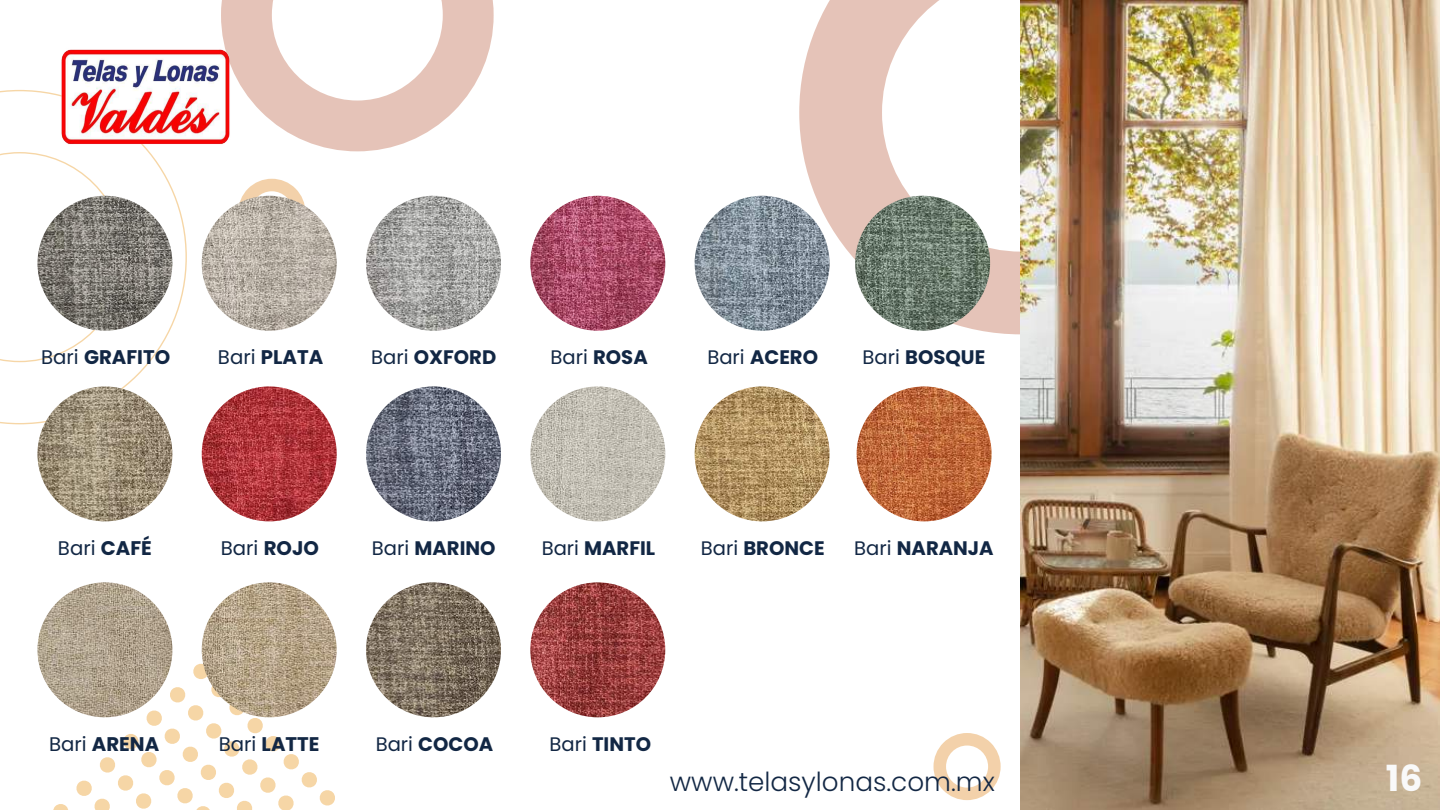
<style>
.page{position:relative;width:1440px;height:810px;background:#fff}
.page>*{position:absolute;margin:0;border:0;box-sizing:border-box;transform-origin:0 0}
.t1{font:700 36px "Poppins";color:#f9f9f9}
.t2{font:300 26.25px "Poppins";color:#122744}
.t3{font:700 19.73px "Poppins";color:#122744}
.t4{font:19.73px "Poppins";color:#122744}
.t5{font:700 19.58px "Poppins";color:#122744}
.t6{font:19.58px "Poppins";color:#122744}
.s1{font-weight:400}
.s2{font-weight:700}
</style>
<div class="page">
<svg style="left:799px;top:0;width:222px;height:334px"></svg>
<svg style="left:244px;top:0;width:250px;height:151px"></svg>
<svg style="left:934px;top:733px;width:67px;height:67px"></svg>
<svg style="left:238px;top:179px;width:67px;height:27px"></svg>
<svg style="left:0;top:90px;width:187px;height:334px"></svg>
<svg style="left:53px;top:804px;width:15px;height:6px"></svg>
<svg style="left:76px;top:663px;width:259px;height:147px"></svg>
<img style="left:46px;top:0;width:198px;height:196px">
<img style="left:1021px;top:0;width:419px;height:810px">
<img style="left:37px;top:196px;width:135px;height:135px;border-radius:67px">
<img style="left:37px;top:386px;width:135px;height:135px;border-radius:67px">
<img style="left:37px;top:582px;width:135px;height:135px;border-radius:67px">
<img style="left:202px;top:196px;width:135px;height:135px;border-radius:67px">
<img style="left:202px;top:386px;width:135px;height:135px;border-radius:67px">
<img style="left:202px;top:582px;width:135px;height:135px;border-radius:67px">
<img style="left:366px;top:196px;width:135px;height:135px;border-radius:67px">
<img style="left:366px;top:386px;width:135px;height:135px;border-radius:67px">
<img style="left:366px;top:582px;width:135px;height:135px;border-radius:67px">
<img style="left:530px;top:582px;width:135px;height:135px;border-radius:67px">
<img style="left:530px;top:196px;width:135px;height:135px;border-radius:67px">
<img style="left:530px;top:386px;width:135px;height:135px;border-radius:67px">
<img style="left:695px;top:196px;width:135px;height:135px;border-radius:67px">
<img style="left:855px;top:196px;width:135px;height:135px;border-radius:67px">
<img style="left:695px;top:386px;width:135px;height:135px;border-radius:67px">
<img style="left:857px;top:386px;width:135px;height:135px;border-radius:67px">
<p class="t3" style="left:41px;top:346px;width:131px"><span class="s1">Bari</span> GRAFITO</p>
<p class="t3" style="left:218px;top:346px;width:107px"><span class="s1">Bari</span> PLATA</p>
<p class="t5" style="left:371px;top:346px;width:127px"><span class="s1">Bari</span> OXFORD</p>
<p class="t6" style="left:551px;top:346px;width:99px">Bari <span class="s2">ROSA</span></p>
<p class="t5" style="left:707px;top:346px;width:112px"><span class="s1">Bari</span> ACERO</p>
<p class="t5" style="left:863px;top:346px;width:124px"><span class="s1">Bari</span> BOSQUE</p>
<p class="t4" style="left:58px;top:536px;width:95px">Bari <span class="s2">CAFÉ</span></p>
<p class="t4" style="left:221px;top:536px;width:100px">Bari <span class="s2">ROJO</span></p>
<p class="t5" style="left:372px;top:537px;width:125px"><span class="s1">Bari</span> MARINO</p>
<p class="t5" style="left:542px;top:537px;width:115px"><span class="s1">Bari</span> MARFIL</p>
<p class="t5" style="left:701px;top:537px;width:125px"><span class="s1">Bari</span> BRONCE</p>
<p class="t5" style="left:854px;top:537px;width:141px"><span class="s1">Bari</span> NARANJA</p>
<p class="t3" style="left:49px;top:732px;width:112px"><span class="s1">Bari</span> ARENA</p>
<p class="t3" style="left:219px;top:732px;width:102px"><span class="s1">Bari</span> LATTE</p>
<p class="t5" style="left:376px;top:732px;width:119px"><span class="s1">Bari</span> COCOA</p>
<p class="t5" style="left:550px;top:732px;width:103px"><span class="s1">Bari</span> TINTO</p>
<h2 class="t2" style="left:670px;top:766px;width:326px">www.telasylonas.com.mx</h2>
<h1 class="t1" style="left:1386px;top:757px;width:38px">16</h1>
</div>
